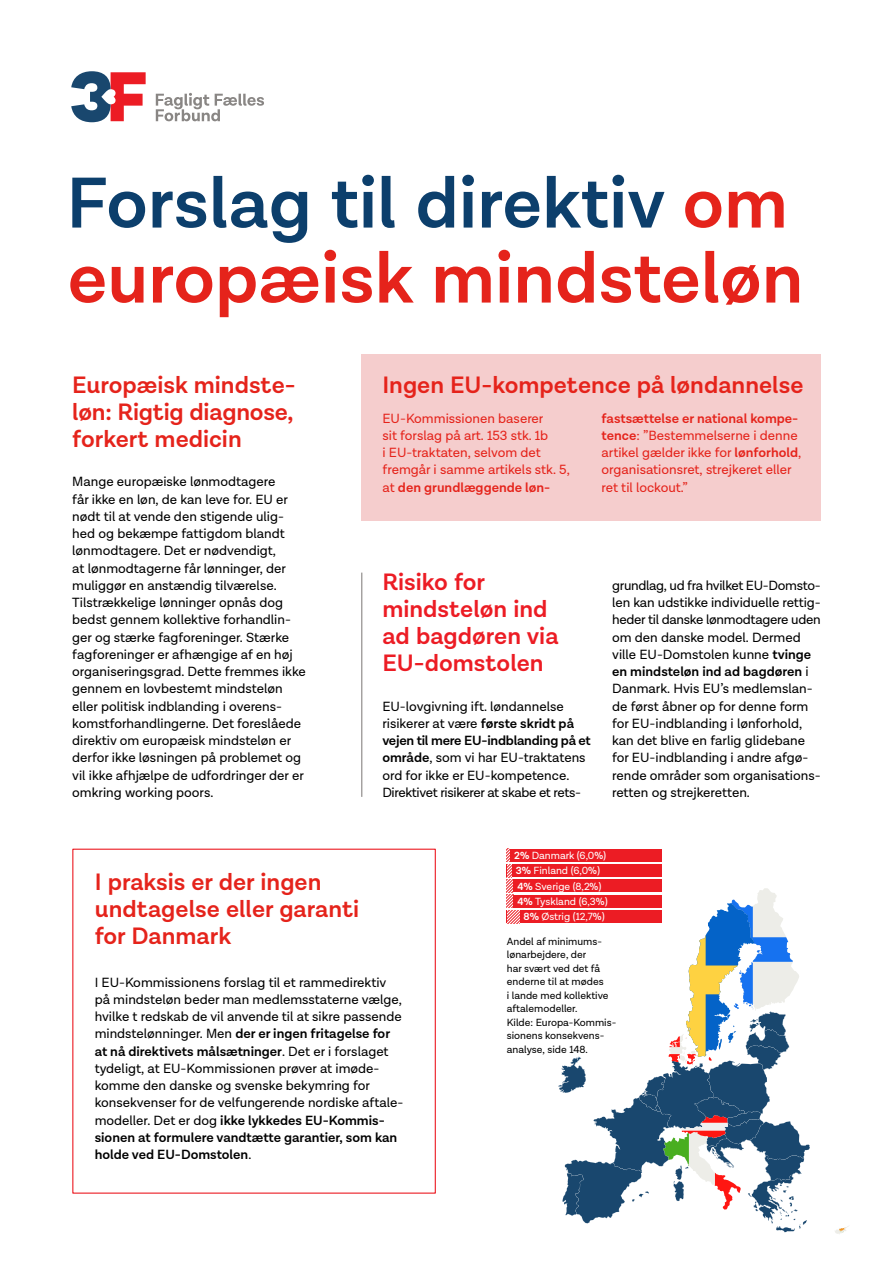
<style>
.page{position:relative;width:893px;height:1263px;background:#fff}
.page>*{position:absolute;margin:0;border:0;box-sizing:border-box;transform-origin:0 0}
.Forside___Titel_A4{font:600 72.75px/75px "Lota Grotesque";color:#e5231b}
.Overskrift_4{font:600 24px/27px "Lota Grotesque Alt 1";color:#e5231b;text-align:justify}
.Overskrift_4-2{font:600 24px/27px "Lota Grotesque Alt 1";color:#ec1c24}
.Brødtekst{font:13.5px/17.2px "Lota Grotesque";color:#000}
.Brødtekst-2{font:13.5px/17.2px "Lota Grotesque";color:#e5231b}
.Billedtekst{font:10.5px/13.5px "Lota Grotesque";color:#000}
.Billedtekst-2{font:10.5px "Lota Grotesque";color:#fff}
.s1{color:#0c3f6c}
.s2{font-weight:600}
</style>
<div class="page">
<div style="left:72px;top:849px;width:364px;height:345px;border:1px solid #ec1c24"></div>
<div style="left:361px;top:354px;width:460px;height:167px;background:#f5cdcd"></div>
<svg style="left:558px;top:888px;width:291px;height:346px"></svg>
<div style="left:507px;top:849px;width:155px;height:12px;background:#ec1c24"></div>
<div style="left:507px;top:895px;width:155px;height:13px;background:#ec1c24"></div>
<div style="left:507px;top:864px;width:155px;height:13px;background:#ec1c24"></div>
<div style="left:507px;top:910px;width:155px;height:13px;background:#ec1c24"></div>
<div style="left:507px;top:879px;width:155px;height:13px;background:#ec1c24"></div>
<svg style="left:507px;top:849px;width:13px;height:74px"></svg>
<hr style="left:361px;top:573px;width:1px;height:224px;background:#898684">
<svg style="left:71px;top:71px;width:75px;height:51px"></svg>
<svg style="left:156px;top:93px;width:108px;height:28px"></svg>
<p class="Forside___Titel_A4" style="left:66px;top:168px;width:739px"><span class="s1">Forslag til direktiv</span> om europæisk mindsteløn</p>
<p class="Overskrift_4" style="left:72px;top:372px;width:225px">Europæisk mindste&shy;løn: Rigtig diagnose, forkert medicin</p>
<p class="Brødtekst" style="left:72px;top:473px;width:235px">Mange europæiske lønmodtagere<br>får ikke en løn, de kan leve for. EU er nødt til at vende den stigende ulig&shy;hed og bekæmpe fattigdom blandt lønmodtagere. Det er nødvendigt,<br>at lønmodtagerne får lønninger, der muliggør en anstændig tilværelse.<br>Tilstrækkelige lønninger opnås dog bedst gennem kollektive forhandlin&shy;ger og stærke fagforeninger. Stærke fagforeninger er afhængige af en høj organiseringsgrad. Dette fremmes ikke gennem en lovbestemt mindsteløn eller politisk indblanding i overens&shy;komstforhandlingerne. Det foreslåede direktiv om europæisk mindsteløn er derfor ikke løsningen på problemet og vil ikke afhjælpe de udfordringer der er omkring working poors.</p>
<p class="Overskrift_4" style="left:382px;top:372px;width:422px">Ingen EU-kompetence på løndannelse</p>
<p class="Brødtekst-2" style="left:382px;top:410px;width:189px">EU-Kommissionen baserer<br>sit forslag på art. 153 stk. 1b<br>i EU-traktaten, selvom det fremgår i samme artikels stk. 5, at <span class="s2">den grundlæggende løn-</span></p>
<p class="Brødtekst-2" style="left:602px;top:410px;width:201px"><span class="s2">fastsættelse er national kompe&shy;tence</span>: ”Bestemmelserne i denne artikel gælder ikke for <span class="s2">lønforhold</span>, organisationsret, strejkeret eller ret til lockout.”</p>
<p class="Overskrift_4-2" style="left:382px;top:569px;width:178px">Risiko for mindsteløn ind ad bagdøren via<br>EU-domstolen</p>
<p class="Brødtekst" style="left:382px;top:698px;width:210px">EU-lovgivning ift. løndannelse risikerer at være <span class="s2">første skridt på vejen til mere EU-indblanding på et område</span>, som vi har EU-traktatens ord for ikke er EU-kompetence.<br>Direktivet risikerer at skabe et rets-</p>
<p class="Brødtekst" style="left:612px;top:577px;width:210px">grundlag, ud fra hvilket EU-Domsto&shy;len kan udstikke individuelle rettig&shy;heder til danske lønmodtagere uden om den danske model. Dermed ville EU-Domstolen kunne <span class="s2">tvinge en mindsteløn ind ad bagdøren</span> i<br>Danmark. Hvis EU’s medlemslan&shy;de først åbner op for denne form for EU-indblanding i lønforhold, kan det blive en farlig glidebane for EU-indblanding i andre afgø&shy;rende områder som organisations&shy;retten og strejkeretten.</p>
<p class="Overskrift_4" style="left:95px;top:869px;width:266px;text-align:left">I praksis er der ingen undtagelse eller garanti for Danmark</p>
<p class="Brødtekst" style="left:95px;top:974px;width:309px">I EU-Kommissionens forslag til et rammedirektiv på mindsteløn beder man medlemsstaterne vælge, hvilke t redskab de vil anvende til at sikre passende mindstelønninger. Men <span class="s2">der er ingen fritagelse for at nå direktivets målsætninger</span>. Det er i forslaget tydeligt, at EU-Kommissionen prøver at imøde&shy;komme den danske og svenske bekymring for konsekvenser for de velfungerende nordiske aftale&shy;modeller. Det er dog <span class="s2">ikke lykkedes EU-Kommis&shy;sionen at formulere vandtætte garantier, som kan holde ved EU-Domstolen</span>.</p>
<p class="Billedtekst-2" style="left:514px;top:849px;width:93px"><span class="s2">2%</span> Danmark (6,0%)</p>
<p class="Billedtekst-2" style="left:517px;top:896px;width:92px"><span class="s2">4%</span> Tyskland (6,3%)</p>
<p class="Billedtekst-2" style="left:516px;top:865px;width:86px"><span class="s2">3%</span> Finland (6,0%)</p>
<p class="Billedtekst-2" style="left:524px;top:911px;width:83px"><span class="s2">8%</span> Østrig (12,7%)</p>
<p class="Billedtekst-2" style="left:517px;top:880px;width:86px"><span class="s2">4%</span> Sverige (8,2%)</p>
<p class="Billedtekst" style="left:507px;top:935px;width:103px">Andel af minimums&shy;lønarbejdere, der<br>har svært ved det få enderne til at mødes i lande med kollektive aftalemodeller.</p>
<p class="Billedtekst" style="left:507px;top:1016px;width:111px">Kilde: Europa-Kommis&shy;sionens konsekvens&shy;analyse, side 148.</p>
</div>
